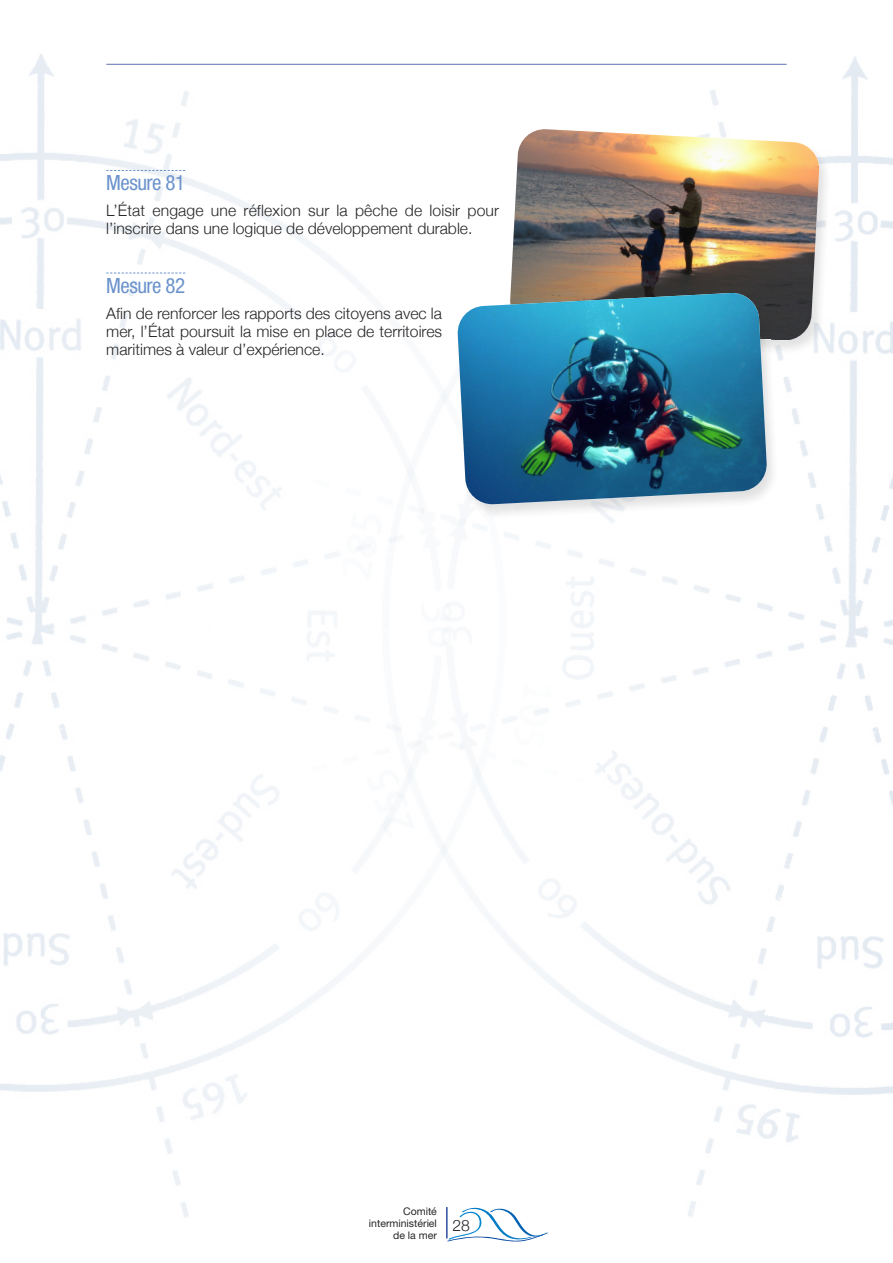
<style>
.page{position:relative;width:893px;height:1263px;background:#fff}
.page>*{position:absolute;margin:0;border:0;box-sizing:border-box;transform-origin:0 0}
.t1{font:condensed 21px "Helvetica Neue LT Pro";letter-spacing:-.025em;color:#6c93cc}
.t2{font:300 15.75px/18px "Helvetica Neue";color:#272526}
.t3{font:10.5px/12px "Helvetica Neue LT Pro";color:#272526;text-align:right}
</style>
<div class="page">
<img style="left:674px;top:57px;width:219px;height:1160px">
<img style="left:0;top:53px;width:674px;height:1189px">
<hr style="left:446px;top:1207px;width:2px;height:31px;background:#2d4e9e">
<hr style="left:106px;top:64px;width:681px;height:1px;background:#5f73b5">
<svg style="left:447px;top:1208px;width:101px;height:33px"></svg>
<svg style="left:106px;top:170px;width:79px;height:1px"></svg>
<svg style="left:106px;top:273px;width:79px;height:1px"></svg>
<img style="left:501px;top:121px;width:339px;height:241px">
<img style="left:509px;top:128px;width:311px;height:212px">
<img style="left:449px;top:284px;width:339px;height:242px">
<img style="left:457px;top:292px;width:310px;height:213px">
<h1 class="t1" style="left:106px;top:175px;width:80px">Mesure 81</h1>
<p class="t2" style="left:106px;top:202px;width:394px">L’État engage une réflexion sur la pêche de loisir pour l’inscrire dans une logique de développement durable.</p>
<h1 class="t1" style="left:106px;top:277px;width:80px">Mesure 82</h1>
<p class="t2" style="left:106px;top:304px;width:337px;text-align:justify">Afin de renforcer les rapports des citoyens avec la mer, l’État poursuit la mise en place de territoires maritimes à valeur d’expérience.</p>
<p class="t3" style="left:369px;top:1206px;width:70px">Comité interministériel de la mer</p>
<p class="t2" style="left:452px;top:1216px;width:19px">28</p>
</div>
